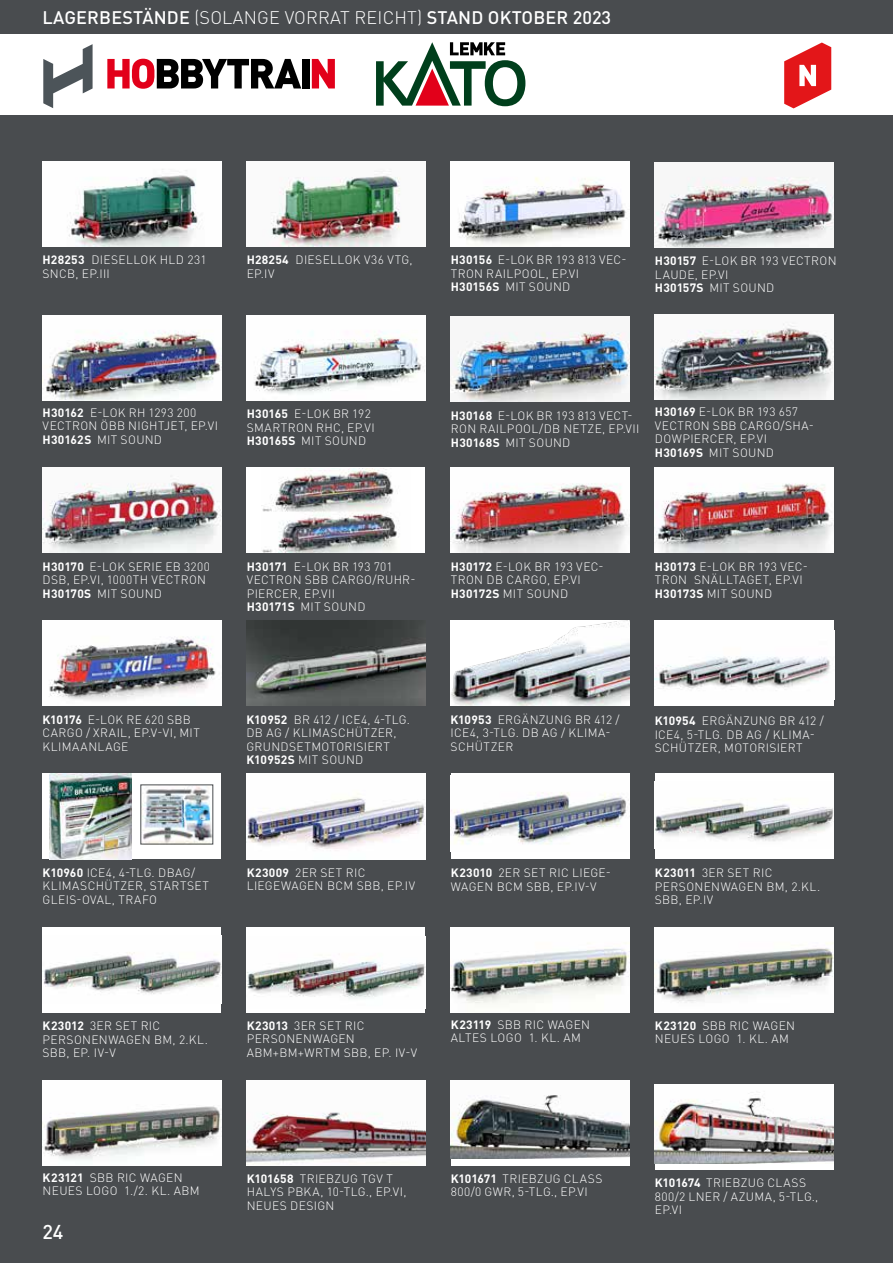
<style>
.page{position:relative;width:893px;height:1263px;background:#fff}
.page>*{position:absolute;margin:0;border:0;box-sizing:border-box;transform-origin:0 0}
.t1{font:500 19.8px "DIN Pro";color:#fff}
.t2{font:500 18px "DIN Pro";letter-spacing:.01em;color:#fff}
.t3{font:300 12px/13.5px "DIN Pro";letter-spacing:.03em;color:#fff}
.s1{font-weight:300}
.s2{font-weight:700}
</style>
<div class="page">
<div style="left:0;top:115px;width:893px;height:1148px;background:#494c4f"></div>
<svg style="left:784px;top:43px;width:47px;height:65px"></svg>
<div style="left:0;top:0;width:893px;height:34px;background:#494c4f"></div>
<img style="left:43px;top:162px;width:178px;height:85px">
<img style="left:247px;top:162px;width:178px;height:85px">
<img style="left:451px;top:162px;width:178px;height:85px">
<svg style="left:312px;top:59px;width:23px;height:29px"></svg>
<div style="left:302px;top:59px;width:7px;height:29px;background:#000"></div>
<svg style="left:43px;top:44px;width:50px;height:64px"></svg>
<svg style="left:107px;top:59px;width:194px;height:30px"></svg>
<img style="left:655px;top:162px;width:178px;height:85px">
<img style="left:43px;top:315px;width:178px;height:85px">
<img style="left:247px;top:315px;width:178px;height:85px">
<img style="left:451px;top:317px;width:178px;height:85px">
<img style="left:655px;top:315px;width:178px;height:85px">
<img style="left:43px;top:468px;width:178px;height:85px">
<div style="left:247px;top:468px;width:178px;height:85px;background:#fff"></div>
<img style="left:262px;top:469px;width:137px;height:83px">
<div style="left:43px;top:927px;width:178px;height:85px;background:#fff"></div>
<img style="left:43px;top:952px;width:178px;height:42px">
<img style="left:451px;top:927px;width:178px;height:85px">
<img style="left:655px;top:927px;width:178px;height:85px">
<div style="left:655px;top:774px;width:178px;height:85px;background:#fff"></div>
<img style="left:655px;top:799px;width:178px;height:42px">
<img style="left:43px;top:1080px;width:178px;height:85px">
<div style="left:451px;top:774px;width:178px;height:85px;background:#fff"></div>
<img style="left:451px;top:792px;width:178px;height:53px">
<div style="left:247px;top:927px;width:178px;height:85px;background:#fff"></div>
<img style="left:247px;top:958px;width:178px;height:41px">
<img style="left:43px;top:621px;width:178px;height:85px">
<img style="left:247px;top:774px;width:178px;height:85px">
<svg style="left:376px;top:42px;width:149px;height:64px"></svg>
<div style="left:451px;top:1080px;width:178px;height:85px;background:#fff"></div>
<img style="left:451px;top:1095px;width:178px;height:64px">
<img style="left:247px;top:1080px;width:178px;height:85px">
<div style="left:655px;top:1084px;width:178px;height:85px;background:#fff"></div>
<img style="left:655px;top:1097px;width:178px;height:66px">
<img style="left:451px;top:468px;width:178px;height:85px">
<img style="left:655px;top:468px;width:178px;height:85px">
<img style="left:451px;top:621px;width:178px;height:85px">
<div style="left:655px;top:621px;width:179px;height:85px;background:#fff"></div>
<img style="left:655px;top:656px;width:175px;height:33px">
<img style="left:246px;top:621px;width:179px;height:85px">
<svg style="left:43px;top:774px;width:178px;height:85px;background:#f3f3f2"></svg>
<img style="left:49px;top:774px;width:83px;height:85px">
<img style="left:142px;top:786px;width:69px;height:56px">
<h2 class="t2" style="left:43px;top:6px;width:570px">LAGERBESTÄNDE <span class="s1">(SOLANGE VORRAT REICHT)</span> STAND OKTOBER 2023</h2>
<p class="t3" style="left:43px;top:253px;width:165px"><span class="s2">H28253</span> DIESELLOK HLD 231<br>SNCB, EP.III</p>
<p class="t3" style="left:247px;top:253px;width:167px"><span class="s2">H28254</span> DIESELLOK V36 VTG,<br>EP.IV</p>
<p class="t3" style="left:451px;top:253px;width:177px"><span class="s2">H30156</span> E-LOK BR 193 813 VEC-<br>TRON RAILPOOL, EP.VI<br><span class="s2">H30156S</span> MIT SOUND</p>
<p class="t3" style="left:655px;top:253px;width:183px"><span class="s2">H30157</span> E-LOK BR 193 VECTRON<br>LAUDE, EP.VI<br><span class="s2">H30157S</span> MIT SOUND</p>
<p class="t3" style="left:43px;top:405px;width:177px"><span class="s2">H30162</span> E-LOK RH 1293 200<br>VECTRON ÖBB NIGHTJET, EP.VI<br><span class="s2">H30162S</span> MIT SOUND</p>
<p class="t3" style="left:247px;top:407px;width:129px"><span class="s2">H30165</span> E-LOK BR 192<br>SMARTRON RHC, EP.VI<br><span class="s2">H30165S</span> MIT SOUND</p>
<p class="t3" style="left:451px;top:408px;width:190px"><span class="s2">H30168</span> E-LOK BR 193 813 VECT-<br>RON RAILPOOL/DB NETZE, EP.VII<br><span class="s2">H30168S</span> MIT SOUND</p>
<p class="t3" style="left:655px;top:405px;width:160px"><span class="s2">H30169</span> E-LOK BR 193 657<br>VECTRON SBB CARGO/SHA-<br>DOWPIERCER, EP.VI<br><span class="s2">H30169S</span> MIT SOUND</p>
<p class="t3" style="left:43px;top:559px;width:169px"><span class="s2">H30170</span> E-LOK SERIE EB 3200<br>DSB, EP.VI, 1000TH VECTRON<br><span class="s2">H30170S</span> MIT SOUND</p>
<p class="t3" style="left:247px;top:559px;width:170px"><span class="s2">H30171</span> E-LOK BR 193 701<br>VECTRON SBB CARGO/RUHR-<br>PIERCER, EP.VII<br><span class="s2">H30171S</span> MIT SOUND</p>
<p class="t3" style="left:451px;top:559px;width:154px"><span class="s2">H30172</span> E-LOK BR 193 VEC-<br>TRON DB CARGO, EP.VI<br><span class="s2">H30172S</span> MIT SOUND</p>
<p class="t3" style="left:655px;top:559px;width:154px"><span class="s2">H30173</span> E-LOK BR 193 VEC-<br>TRON SNÄLLTAGET, EP.VI<br><span class="s2">H30173S</span> MIT SOUND</p>
<p class="t3" style="left:43px;top:712px;width:159px"><span class="s2">K10176</span> E-LOK RE 620 SBB<br>CARGO / XRAIL, EP.V-VI, MIT<br>KLIMAANLAGE</p>
<p class="t3" style="left:451px;top:712px;width:171px"><span class="s2">K10953</span> ERGÄNZUNG BR 412 /<br>ICE4, 3-TLG. DB AG / KLIMA-<br>SCHÜTZER</p>
<p class="t3" style="left:246px;top:712px;width:165px"><span class="s2">K10952</span> BR 412 / ICE4, 4-TLG.<br>DB AG / KLIMASCHÜTZER,<br>GRUNDSETMOTORISIERT<br><span class="s2">K10952S</span> MIT SOUND</p>
<p class="t3" style="left:655px;top:713px;width:171px"><span class="s2">K10954</span> ERGÄNZUNG BR 412 /<br>ICE4, 5-TLG. DB AG / KLIMA-<br>SCHÜTZER, MOTORISIERT</p>
<p class="t3" style="left:43px;top:865px;width:168px"><span class="s2">K10960</span> ICE4, 4-TLG. DBAG/<br>KLIMASCHÜTZER, STARTSET<br>GLEIS-OVAL, TRAFO</p>
<p class="t3" style="left:247px;top:865px;width:170px"><span class="s2">K23009</span> 2ER SET RIC<br>LIEGEWAGEN BCM SBB, EP.IV</p>
<p class="t3" style="left:451px;top:865px;width:162px"><span class="s2">K23010</span> 2ER SET RIC LIEGE-<br>WAGEN BCM SBB, EP.IV-V</p>
<p class="t3" style="left:655px;top:865px;width:167px"><span class="s2">K23011</span> 3ER SET RIC<br>PERSONENWAGEN BM, 2.KL.<br>SBB, EP.IV</p>
<p class="t3" style="left:43px;top:1018px;width:167px"><span class="s2">K23012</span> 3ER SET RIC<br>PERSONENWAGEN BM, 2.KL.<br>SBB, EP. IV-V</p>
<p class="t3" style="left:451px;top:1017px;width:141px"><span class="s2">K23119</span> SBB RIC WAGEN<br>ALTES LOGO 1. KL. AM</p>
<p class="t3" style="left:655px;top:1018px;width:142px"><span class="s2">K23120</span> SBB RIC WAGEN<br>NEUES LOGO 1. KL. AM</p>
<p class="t3" style="left:247px;top:1018px;width:172px"><span class="s2">K23013</span> 3ER SET RIC<br>PERSONENWAGEN<br>ABM+BM+WRTM SBB, EP. IV-V</p>
<p class="t3" style="left:43px;top:1170px;width:159px"><span class="s2">K23121</span> SBB RIC WAGEN<br>NEUES LOGO 1./2. KL. ABM</p>
<h1 class="t1" style="left:43px;top:1218px;width:22px">24</h1>
<p class="t3" style="left:247px;top:1171px;width:161px"><span class="s2">K101658</span> TRIEBZUG TGV T<br>HALYS PBKA, 10-TLG., EP.VI,<br>NEUES DESIGN</p>
<p class="t3" style="left:655px;top:1175px;width:165px"><span class="s2">K101674</span> TRIEBZUG CLASS<br>800/2 LNER / AZUMA, 5-TLG.,<br>EP.VI</p>
<p class="t3" style="left:451px;top:1171px;width:153px"><span class="s2">K101671</span> TRIEBZUG CLASS<br>800/0 GWR, 5-TLG., EP.VI</p>
</div>
